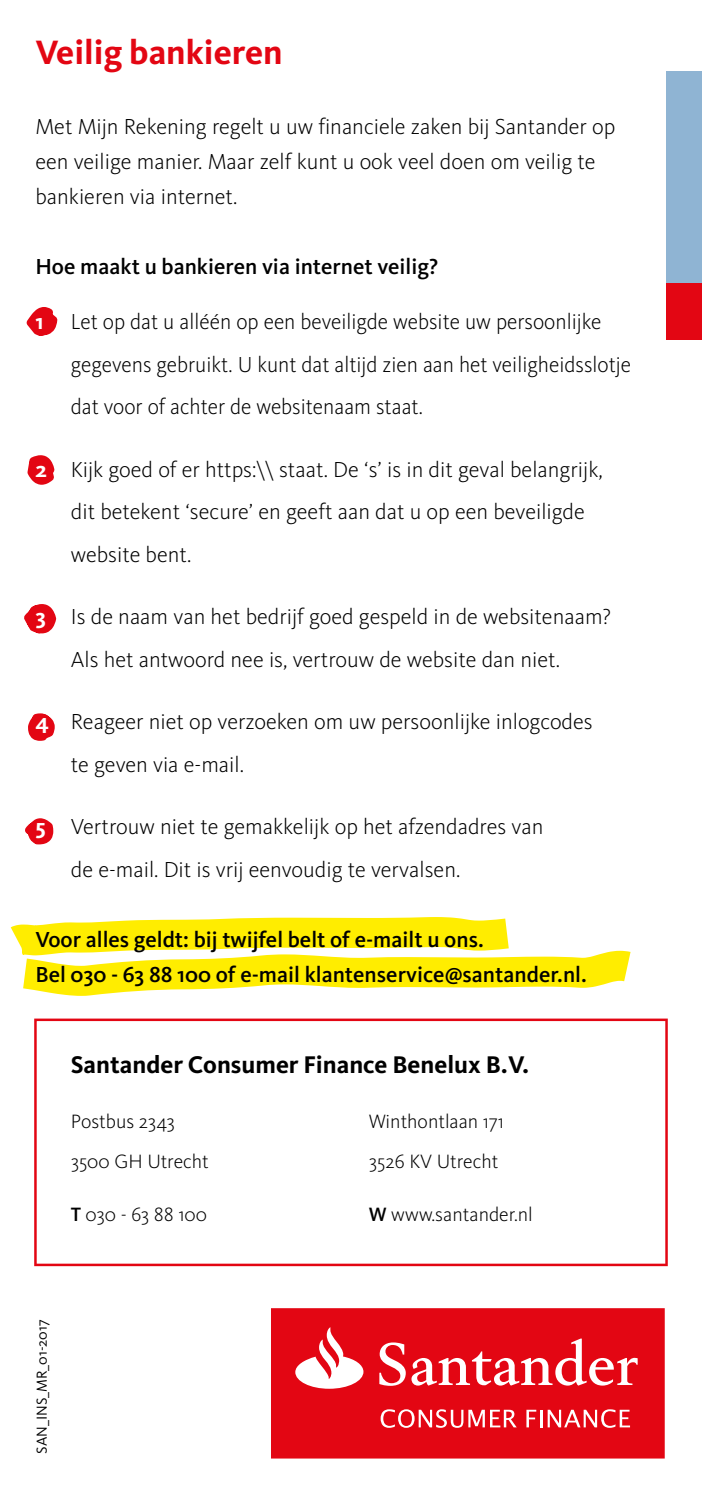
<style>
.page{position:relative;width:702px;height:1489px;background:#fff}
.page>*{position:absolute;margin:0;border:0;box-sizing:border-box;transform-origin:0 0}
.t1{font:700 35px "Kievit OT";color:#e30613}
.t2{font:700 25px "Kievit OT";color:#000}
.t3{font:300 22.5px/42.5px "Kievit OT";color:#000}
.t4{font:300 22.5px/42.5px "Kievit OT";color:#000;scale:.96 1}
.t5{font:500 22.5px/35px "Kievit OT";color:#000}
.t6{font:300 20px/40px "Kievit OT";color:#000}
.t7{font:15px "Kievit OT";color:#000}
.s1{font-weight:700;color:#fff}
.s2{font-weight:500}
</style>
<div class="page">
<svg style="left:34px;top:1018px;width:633px;height:247px"></svg>
<div style="left:271px;top:1307px;width:393px;height:151px;background:#e30613"></div>
<svg style="left:380px;top:1409px;width:136px;height:18px"></svg>
<svg style="left:526px;top:1409px;width:104px;height:18px"></svg>
<svg style="left:295px;top:1327px;width:68px;height:61px"></svg>
<svg style="left:379px;top:1338px;width:258px;height:47px"></svg>
<div style="left:666px;top:71px;width:36px;height:212px;background:#8fb4d3"></div>
<div style="left:666px;top:283px;width:36px;height:57px;background:#e30613"></div>
<svg style="left:26px;top:307px;width:31px;height:29px"></svg>
<svg style="left:27px;top:455px;width:27px;height:30px"></svg>
<svg style="left:24px;top:604px;width:32px;height:29px"></svg>
<svg style="left:28px;top:713px;width:27px;height:27px"></svg>
<svg style="left:25px;top:818px;width:28px;height:26px"></svg>
<svg style="left:11px;top:917px;width:619px;height:78px"></svg>
<h1 class="t1" style="left:35px;top:32px;width:249px">Veilig bankieren</h1>
<p class="t3" style="left:35px;top:109px;width:581px;line-height:35px">Met Mijn Rekening regelt u uw financiele zaken bij Santander op een veilige manier. Maar zelf kunt u ook veel doen om veilig te bankieren via internet.</p>
<p class="t5" style="left:35px;top:249px;width:404px">Hoe maakt u bankieren via internet veilig?</p>
<p class="t4" style="left:71px;top:301px;width:585px;text-indent:-35px"><span class="s1">1</span> Let op dat u alléén op een beveiligde website uw persoonlijke gegevens gebruikt. U kunt dat altijd zien aan het veiligheidsslotje dat voor of achter de websitenaam staat.</p>
<p class="t3" style="left:71px;top:448px;width:533px;text-indent:-35px"><span class="s1">2</span> Kijk goed of er https:\\ staat. De ‘s’ is in dit geval belangrijk, dit betekent ‘secure’ en geeft aan dat u op een beveiligde website bent.</p>
<p class="t3" style="left:71px;top:596px;width:542px;text-indent:-35px"><span class="s1">3</span> Is de naam van het bedrijf goed gespeld in de websitenaam?<br>Als het antwoord nee is, vertrouw de website dan niet.</p>
<p class="t3" style="left:71px;top:701px;width:523px;text-indent:-35px"><span class="s1">4</span> Reageer niet op verzoeken om uw persoonlijke inlogcodes te geven via e-mail.</p>
<p class="t3" style="left:71px;top:806px;width:474px;text-indent:-35px"><span class="s1">5</span> Vertrouw niet te gemakkelijk op het afzendadres van de e-mail. Dit is vrij eenvoudig te vervalsen.</p>
<p class="t5" style="left:35px;top:922px;width:553px">Voor alles geldt: bij twijfel belt of e-mailt u ons.<br>Bel 030 - 63 88 100 of e-mail klantenservice@santander.nl.</p>
<p class="t2" style="left:71px;top:1050px;width:460px">Santander Consumer Finance Benelux B.V.</p>
<p class="t6" style="left:71px;top:1102px;width:139px">Postbus 2343<br>3500 GH Utrecht</p>
<p class="t6" style="left:71px;top:1194px;width:138px"><span class="s2">T</span> 030 - 63 88 100</p>
<p class="t7" style="left:33px;top:1453px;width:135px;rotate:-90deg">SAN_INS_MR_01-2017</p>
<p class="t6" style="left:369px;top:1102px;width:137px">Winthontlaan 171<br>3526 KV Utrecht</p>
<p class="t6" style="left:369px;top:1194px;width:165px"><span class="s2">W</span> www.santander.nl</p>
</div>
